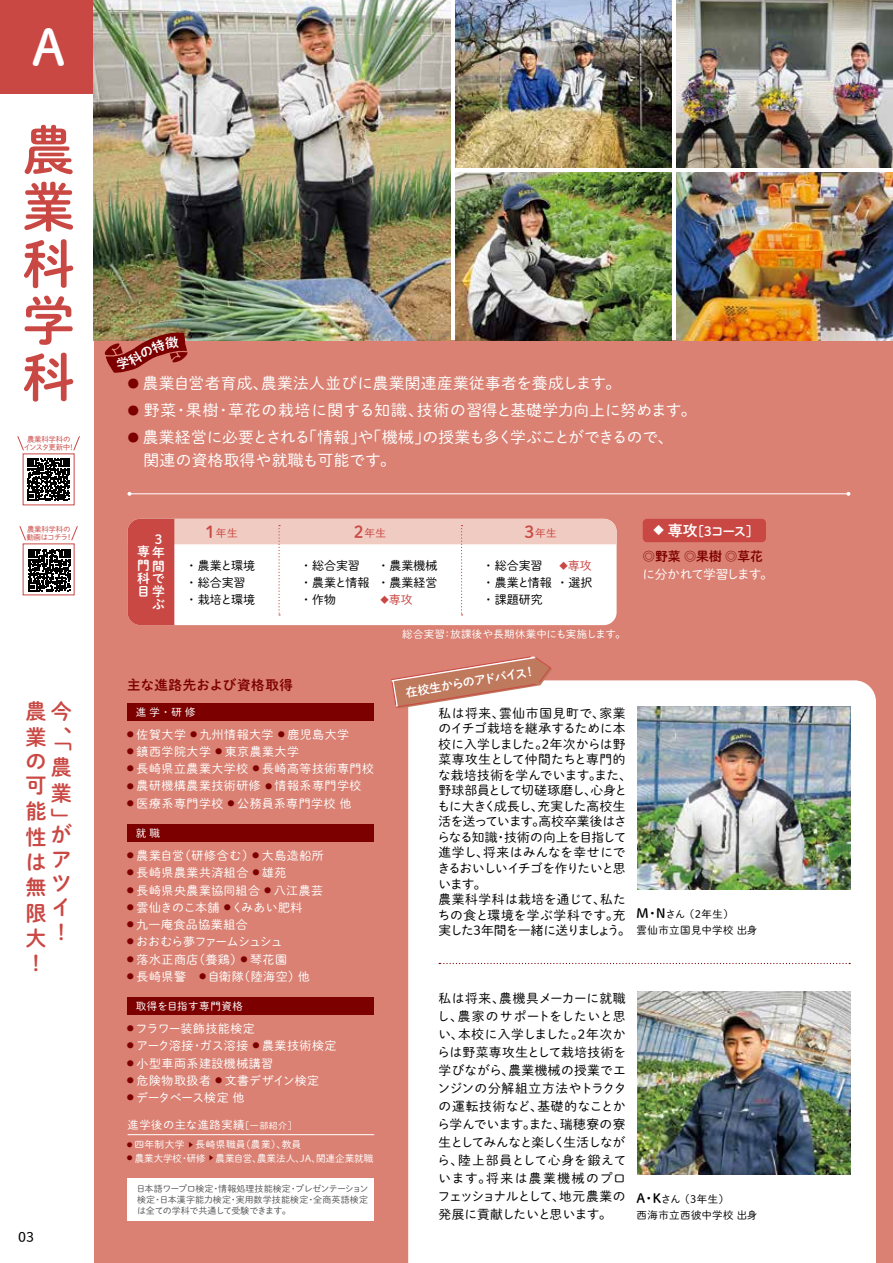
<style>
.page{position:relative;width:893px;height:1263px;background:#fff}
.page>*{position:absolute;margin:0;border:0;box-sizing:border-box;transform-origin:0 0}
.t1{font:52.5px/56.7px "P Shuei M Go Std B";color:#ca4844;text-align:justify}
.t2{font:49.2px "P Shuei M Go Std B";color:#fff}
.t3{font:21px/25.2px "P Shuei M Go Std B";color:#ca4844}
.t4{font:15.75px/22.5px "P Shuei M Go Std L";letter-spacing:.02em;color:#fff}
.t5{font:13.5px "P Shuei M Go Std B";letter-spacing:.05em;color:#7d0000}
.t6{font:13.5px "P Shuei M Go Std L";color:#000}
.t7{font:12.75px/15.5px "P Shuei M Go Std L";letter-spacing:-.015em;color:#000;text-align:justify}
.t8{font:12.75px/13px "P Shuei M Go Std B";color:#fff;text-align:justify}
.t9{font:12.75px "P Shuei M Go Std L";letter-spacing:-.07em;color:#fff}
.t10{font:12.75px "P Shuei M Go Std B";color:#7d0000}
.t11{font:12px "P Shuei M Go Std L";letter-spacing:.04em;color:#fff}
.t12{font:12px/17.2px "P Shuei M Go Std L";color:#000}
.t13{font:12px "P Shuei M Go Std L";letter-spacing:.02em;color:#fff}
.t14{font:12px "P Shuei M Go Std L";letter-spacing:-.07em;color:#fff}
.t15{font:12px "P Shuei M Go Std B";color:#fff}
.t16{font:12px "P Shuei M Go Std L";letter-spacing:-.035em;color:#fff}
.t17{font:12px "P Shuei M Go Std L";color:#ca4844}
.t18{font:11.25px "P Shuei M Go Std L";letter-spacing:.05em;color:#fff}
.t19{font:10.8px "P Shuei M Go Std L";color:#ca4844}
.t20{font:10.5px/16.2px "P Shuei M Go Std L";letter-spacing:.04em;color:#000}
.t21{font:10.5px "P Shuei M Go Std L";letter-spacing:.03em;color:#fff}
.t22{font:10.5px "P Shuei M Go Std L";letter-spacing:.05em;color:#fff}
.t23{font:9.75px "P Shuei M Go Std L";color:#fff}
.t24{font:9.75px "P Shuei M Go Std L";letter-spacing:.04em;color:#fff}
.t25{font:9px/11.2px "P Shuei M Go Std L";letter-spacing:-.005em;color:#595757;text-align:justify}
.t26{font:7.5px/7.5px "P Shuei M Go Std L";letter-spacing:-.04em;color:#ca4844}
.s1{font-size:11.85px;color:#7d0000}
.s2{font-family:"P Shuei M Go Std B";font-size:16.5px}
.s3{font-size:8.4px}
.s4{font-size:8.4px;color:#ca4844}
.s5{color:#ca4844}
.s6{font-size:9px}
.s7{font-family:"P Shuei M Go Std L";font-size:10.5px}
.s8{font-size:15px}
.s9{font-family:"P Shuei M Go Std B";font-size:12.75px}
</style>
<div class="page">
<div style="left:0;top:340px;width:893px;height:923px;background:#da8173"></div>
<div style="left:408px;top:680px;width:468px;height:583px;background:#fff"></div>
<div style="left:0;top:0;width:94px;height:1263px;background:#fff"></div>
<div style="left:0;top:0;width:94px;height:94px;background:#ca4844"></div>
<div style="left:643px;top:519px;width:123px;height:23px;background:#ca4844;border-radius:4px"></div>
<img style="left:94px;top:0;width:357px;height:340px">
<svg style="left:128px;top:519px;width:489px;height:106px;background:#f6e1de"></svg>
<div style="left:128px;top:703px;width:246px;height:17px;background:#7d0000"></div>
<div style="left:128px;top:824px;width:246px;height:17px;background:#7d0000"></div>
<div style="left:128px;top:997px;width:246px;height:17px;background:#7d0000"></div>
<div style="left:128px;top:1178px;width:246px;height:42px;background:#fff"></div>
<img style="left:638px;top:707px;width:212px;height:182px">
<img style="left:638px;top:991px;width:212px;height:183px">
<svg style="left:439px;top:963px;width:411px;height:1px"></svg>
<img style="left:455px;top:0;width:217px;height:168px">
<img style="left:455px;top:172px;width:217px;height:168px">
<img style="left:676px;top:0;width:217px;height:168px">
<img style="left:676px;top:172px;width:217px;height:168px">
<svg style="left:28px;top:549px;width:43px;height:42px"></svg>
<svg style="left:71px;top:526px;width:7px;height:15px"></svg>
<svg style="left:19px;top:526px;width:7px;height:15px"></svg>
<svg style="left:73px;top:436px;width:7px;height:15px"></svg>
<svg style="left:17px;top:436px;width:7px;height:15px"></svg>
<svg style="left:27px;top:458px;width:43px;height:42px"></svg>
<hr style="left:129px;top:493px;width:719px;height:1px;background:#fff">
<svg style="left:846px;top:492px;width:4px;height:4px"></svg>
<hr style="left:128px;top:1134px;width:246px;height:1px;background:#fff">
<svg style="left:391px;top:656px;width:161px;height:53px"></svg>
<svg style="left:105px;top:332px;width:83px;height:41px"></svg>
<h2 class="t2" style="left:32px;top:11px;width:35px">A</h2>
<h1 class="t1" style="left:22px;top:120px;width:52px">農業科学科</h1>
<p class="t26" style="left:24px;top:435px;width:53px;text-align:center">農業科学科のインスタ更新中！</p>
<p class="t26" style="left:26px;top:525px;width:48px">農業科学科の動画はコチラ！</p>
<h3 class="t3" style="left:25px;top:698px;width:47px">農今業<br>の<br>可能<br>性<br>は<br>無<br>限<br>大<br>！</h3>
<h3 class="t3" style="left:51px;top:724px;width:22px;line-height:27.9px">、「農</h3>
<h3 class="t3" style="left:51px;top:779px;width:22px;line-height:25.7px">業」</h3>
<h3 class="t3" style="left:51px;top:820px;width:22px;line-height:24.6px">がアツイ！</h3>
<p class="t6" style="left:18px;top:1227px;width:17px">03</p>
<p class="t4" style="left:127px;top:372px;width:495px"><span class="s1">●</span> 農業自営者育成、農業法人並びに農業関連産業従事者を養成します。</p>
<p class="t4" style="left:127px;top:399px;width:570px"><span class="s1">●</span> 野菜･果樹･草花の栽培に関する知識、技術の習得と基礎学力向上に努めます。</p>
<p class="t4" style="left:127px;top:426px;width:547px"><span class="s1">●</span> 農業経営に必要とされる「情報」や「機械」の授業も多く学ぶことができるので、　関連の資格取得や就職も可能です。</p>
<p class="t8" style="left:155px;top:532px;width:9px">3</p>
<p class="t8" style="left:137px;top:545px;width:29px">専年門間科で目学</p>
<p class="t8" style="left:152px;top:597px;width:14px">ぶ</p>
<p class="t19" style="left:205px;top:525px;width:34px"><span class="s2">1</span>年生</p>
<p class="t12" style="left:186px;top:556px;width:71px">・ 農業と環境・ 総合実習・ 栽培と環境</p>
<p class="t19" style="left:354px;top:525px;width:34px"><span class="s2">2</span>年生</p>
<p class="t12" style="left:300px;top:556px;width:71px">・ 総合実習・ 農業と情報・ 作物</p>
<p class="t12" style="left:377px;top:556px;width:62px">・ 農業機械・ 農業経営</p>
<p class="t17" style="left:380px;top:591px;width:34px"><span class="s3">◆</span>専攻</p>
<p class="t19" style="left:525px;top:525px;width:34px"><span class="s2">3</span>年生</p>
<p class="t12" style="left:483px;top:556px;width:111px;text-align:right"><span class="s4">◆</span><span class="s5">専攻<br></span>・ 農業と情報・ 選択</p>
<p class="t12" style="left:483px;top:556px;width:61px">・ 総合実習</p>
<p class="t12" style="left:483px;top:591px;width:62px">・ 課題研究</p>
<p class="t21" style="left:402px;top:626px;width:225px">総合実習：放課後や長期休業中にも実施します。</p>
<p class="t5" style="left:127px;top:675px;width:168px">主な進路先および資格取得</p>
<p class="t21" style="left:136px;top:704px;width:61px">進学・研修</p>
<p class="t11" style="left:127px;top:725px;width:224px"><sup>●</sup> 佐賀大学 <sup>●</sup> 九州情報大学 <sup>●</sup> 鹿児島大学</p>
<p class="t11" style="left:127px;top:743px;width:174px"><sup>●</sup> 鎮西学院大学 <sup>●</sup> 東京農業大学</p>
<p class="t11" style="left:127px;top:760px;width:249px"><sup>●</sup> 長崎県立農業大学校 <sup>●</sup> 長崎高等技術専門校</p>
<p class="t11" style="left:127px;top:777px;width:236px"><sup>●</sup> 農研機構農業技術研修 <sup>●</sup> 情報系専門学校</p>
<p class="t11" style="left:127px;top:794px;width:226px"><sup>●</sup> 医療系専門学校 <sup>●</sup> 公務員系専門学校 他</p>
<p class="t21" style="left:136px;top:825px;width:26px">就職</p>
<p class="t11" style="left:127px;top:847px;width:198px"><sup>●</sup> 農業自営（研修含む）<sup>●</sup> 大島造船所</p>
<p class="t11" style="left:127px;top:864px;width:174px"><sup>●</sup> 長崎県農業共済組合 <sup>●</sup> 雄苑　</p>
<p class="t11" style="left:127px;top:881px;width:198px"><sup>●</sup> 長崎県央農業協同組合 <sup>●</sup> 八江農芸</p>
<p class="t13" style="left:127px;top:898px;width:177px"><sup>●</sup> 雲仙きのこ本舗 <sup>●</sup>くみあい肥料</p>
<p class="t11" style="left:127px;top:916px;width:122px"><sup>●</sup> 九一庵食品協業組合</p>
<p class="t14" style="left:127px;top:933px;width:157px"><sup>●</sup> おおむら夢ファームシュシュ</p>
<p class="t11" style="left:127px;top:950px;width:162px"><sup>●</sup> 落水正商店（養鶏）<sup>●</sup> 琴花園</p>
<p class="t11" style="left:127px;top:967px;width:185px"><sup>●</sup> 長崎県警　<sup>●</sup> 自衛隊（陸海空）他</p>
<p class="t22" style="left:136px;top:998px;width:109px">取得を目指す専門資格</p>
<p class="t11" style="left:127px;top:1020px;width:129px"><sup>●</sup> フラワー装飾技能検定</p>
<p class="t11" style="left:127px;top:1037px;width:211px"><sup>●</sup> アーク溶接・ガス溶接 <sup>●</sup> 農業技術検定</p>
<p class="t11" style="left:127px;top:1054px;width:148px"><sup>●</sup> 小型車両系建設機械講習</p>
<p class="t11" style="left:127px;top:1071px;width:194px"><sup>●</sup> 危険物取扱者 <sup>●</sup> 文書デザイン検定</p>
<p class="t16" style="left:127px;top:1089px;width:119px"><sup>●</sup> データベース検定 他</p>
<p class="t18" style="left:128px;top:1116px;width:171px">進学後の主な進路実績<span class="s6">［一部紹介］</span></p>
<p class="t24" style="left:127px;top:1138px;width:176px"><sup>●</sup> 四年制大学 <sup>▶</sup> 長崎県職員（農業）、教員</p>
<p class="t23" style="left:127px;top:1151px;width:248px"><sup>●</sup> 農業大学校・研修 <sup>▶</sup> 農業自営、農業法人、JA、関連企業就職</p>
<p class="t25" style="left:136px;top:1182px;width:234px">日本語ワープロ検定・情報処理技能検定・プレゼンテーション検定・日本漢字能力検定・実用数学技能検定・全商英語検定は全ての学科で共通して受験できます。</p>
<p class="t15" style="left:404px;top:683px;width:133px;rotate:-9deg">在校生からのアドバイス！</p>
<p class="t7" style="left:437px;top:705px;width:196px;text-align:left">私は将来、雲仙市国見町で、家業のイチゴ栽培を継承するために本校に入学しました。２年次からは野菜専攻生として仲間たちと専門的な栽培技術を学んでいます。また、野球部員として切磋琢磨し、心身ともに大きく成長し、充実した高校生活を送っています。高校卒業後はさらなる知識・技術の向上を目指して進学し、将来はみんなを幸せにできるおいしいイチゴを作りたいと思います。<br>農業科学科は栽培を通じて、私たちの食と環境を学ぶ学科です。充実した３年間を一緒に送りましょう。</p>
<p class="t7" style="left:437px;top:988px;width:191px;line-height:18px">私は将来、農機具メーカーに就職し、農家のサポートをしたいと思い、本校に入学しました。２年次からは野菜専攻生として栽培技術を学びながら、農業機械の授業でエンジンの分解組立方法やトラクタの運転技術など、基礎的なことから学んでいます。また、瑞穂寮の寮生としてみんなと楽しく生活しながら、陸上部員として心身を鍛えています。将来は農業機械のプロフェッショナルとして、地元農業の発展に貢献したいと思います。</p>
<p class="t8" style="left:653px;top:524px;width:107px"><span class="s7">◆</span> <span class="s8">専攻</span>［3コース］</p>
<p class="t10" style="left:642px;top:547px;width:122px">◎野菜 ◎果樹 ◎草花</p>
<p class="t9" style="left:642px;top:564px;width:132px">に分かれて学習します。</p>
<p class="t20" style="left:636px;top:905px;width:122px"><span class="s9">Ｍ・Ｎ</span>さん（2年生）<br>雲仙市立国見中学校 出身</p>
<p class="t20" style="left:634px;top:1190px;width:124px"><span class="s9">Ａ・Ｋ</span>さん（3年生）<br>西海市立西彼中学校 出身</p>
</div>
